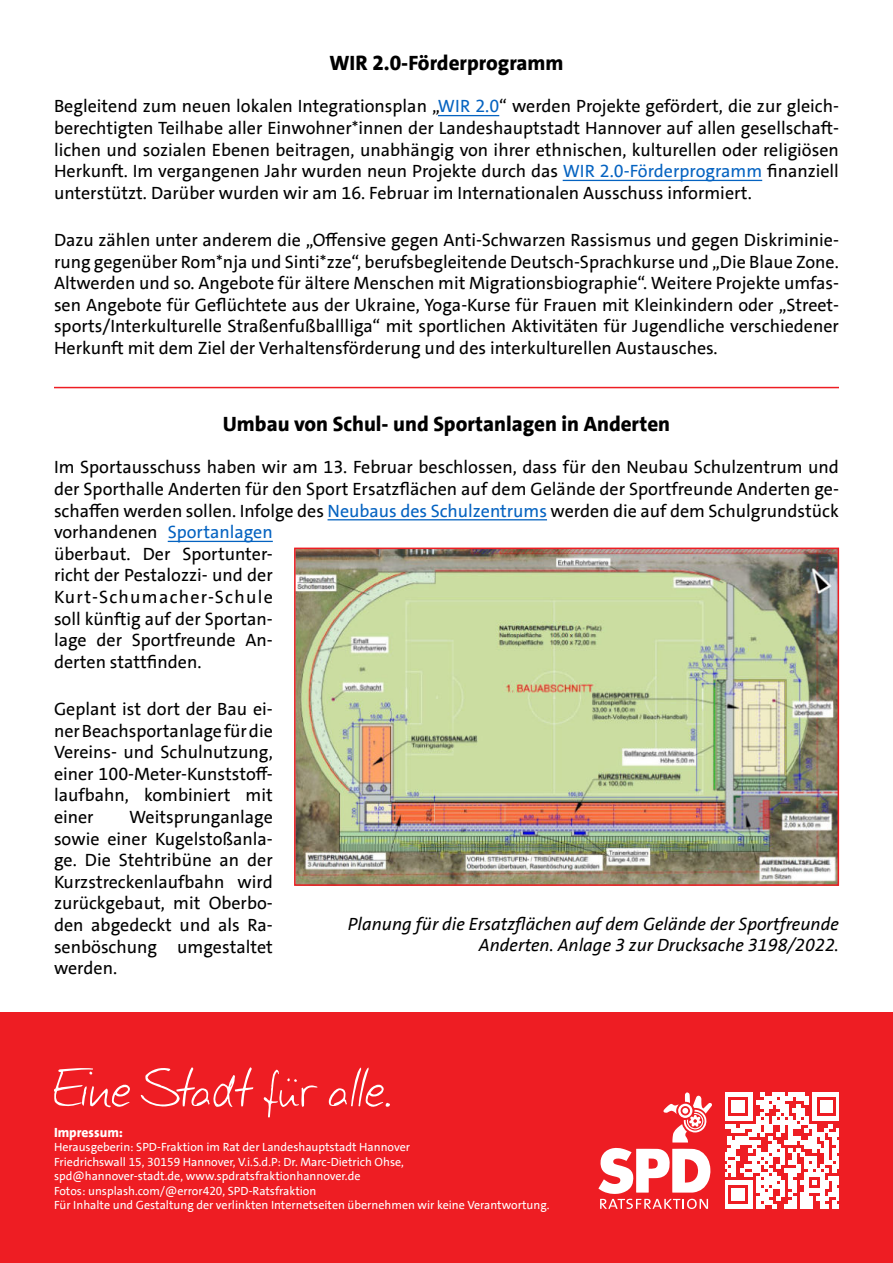
<style>
.page{position:relative;width:893px;height:1263px;background:#fff}
.page>*{position:absolute;margin:0;border:0;box-sizing:border-box;transform-origin:0 0}
.t1{font:800 21px "SPD The Sans";color:#000}
.t2{font:18px/21.6px "SPD The Sans";color:#000;text-align:justify}
.t3{font:italic 18px/21.6px "SPD The Sans";color:#000;text-align:right}
.t4{font:800 13.5px "SPD The Sans";color:#fff}
.t5{font:12px/14.4px "SPD The Sans";color:#fff}
.s1{color:#0563c1}
</style>
<div class="page">
<div style="left:0;top:1012px;width:893px;height:251px;background:#ee1d23"></div>
<svg style="left:54px;top:1068px;width:76px;height:40px"></svg>
<svg style="left:141px;top:1067px;width:112px;height:40px"></svg>
<svg style="left:264px;top:1070px;width:54px;height:48px"></svg>
<svg style="left:329px;top:1067px;width:61px;height:40px"></svg>
<svg style="left:598px;top:1092px;width:114px;height:117px"></svg>
<svg style="left:725px;top:1092px;width:114px;height:117px"></svg>
<hr style="left:438px;top:115px;width:61px;height:1px;background:#0563c1">
<hr style="left:563px;top:180px;width:199px;height:1px;background:#0563c1">
<hr style="left:54px;top:387px;width:785px;height:1px;background:#ee1d23">
<hr style="left:328px;top:519px;width:219px;height:1px;background:#0563c1">
<hr style="left:168px;top:541px;width:105px;height:1px;background:#0563c1">
<img style="left:297px;top:551px;width:539px;height:332px">
<div style="left:294px;top:548px;width:545px;height:338px;border:2px solid #ee1d23"></div>
<p class="t1" style="left:329px;top:54px;width:236px">WIR 2.0-Förderprogramm</p>
<p class="t2" style="left:54px;top:96px;width:786px">Begleitend zum neuen lokalen Integrationsplan „<span class="s1">WIR 2.0</span>“ werden Projekte gefördert, die zur gleich&shy;berechtigten Teilhabe aller Einwohner*innen der Landeshauptstadt Hannover auf allen gesellschaft&shy;lichen und sozialen Ebenen beitragen, unabhängig von ihrer ethnischen, kulturellen oder religiösen Herkunft. Im vergangenen Jahr wurden neun Projekte durch das <span class="s1">WIR 2.0-Förderprogramm</span> finanziell unterstützt. Darüber wurden wir am 16. Februar im Internationalen Ausschuss informiert.</p>
<p class="t2" style="left:54px;top:229px;width:786px">Dazu zählen unter anderem die „Offensive gegen Anti-Schwarzen Rassismus und gegen Diskriminie&shy;rung gegenüber Rom*nja und Sinti*zze“, berufsbegleitende Deutsch-Sprachkurse und „Die Blaue Zone.<br>Altwerden und so. Angebote für ältere Menschen mit Migrationsbiographie“. Weitere Projekte umfas&shy;sen Angebote für Geflüchtete aus der Ukraine, Yoga-Kurse für Frauen mit Kleinkindern oder „Street&shy;sports/Interkulturelle Straßenfußballliga“ mit sportlichen Aktivitäten für Jugendliche verschiedener Herkunft mit dem Ziel der Verhaltensförderung und des interkulturellen Austausches.</p>
<p class="t1" style="left:223px;top:414px;width:449px">Umbau von Schul- und Sportanlagen in Anderten</p>
<p class="t2" style="left:54px;top:457px;width:786px;text-align:left">Im Sportausschuss haben wir am 13. Februar beschlossen, dass für den Neubau Schulzentrum und der Sporthalle Anderten für den Sport Ersatzflächen auf dem Gelände der Sportfreunde Anderten ge&shy;schaffen werden sollen. Infolge des <span class="s1">Neubaus des Schulzentrums</span> werden die auf dem Schulgrundstück vorhandenen <span class="s1">Sportanlagen<br></span>überbaut. Der Sportunter-<br>richt der Pestalozzi- und der<br>Kurt-Schumacher-Schule<br>soll künftig auf der Sportan-<br>lage der Sportfreunde An-<br>derten stattfinden.</p>
<p class="t2" style="left:54px;top:698px;width:220px">Geplant ist dort der Bau ei&shy;ner Beachsportanlage für die Vereins- und Schulnutzung, einer 100-Meter-Kunststoff&shy;laufbahn, kombiniert mit einer</p>
<p class="t2" style="left:54px;top:806px;width:220px;text-indent:75px">Weitsprunganlage sowie einer Kugelstoßanla&shy;ge. Die Stehtribüne an der Kurzstreckenlaufbahn wird zurückgebaut, mit Oberbo&shy;den abgedeckt und als Ra&shy;senböschung umgestaltet werden.</p>
<p class="t3" style="left:348px;top:913px;width:493px">Planung für die Ersatzflächen auf dem Gelände der Sportfreunde<br>Anderten. Anlage 3 zur Drucksache 3198/2022.</p>
<p class="t4" style="left:54px;top:1128px;width:71px">Impressum:</p>
<p class="t5" style="left:54px;top:1141px;width:497px">Herausgeberin: SPD-Fraktion im Rat der Landeshauptstadt Hannover<br>Friedrichswall 15, 30159 Hannover, V.i.S.d.P: Dr. Marc-Dietrich Ohse,<br>spd@hannover-stadt.de, www.spdratsfraktionhannover.de<br>Fotos: unsplash.com/@error420, SPD-Ratsfraktion<br>Für Inhalte und Gestaltung der verlinkten Internetseiten übernehmen wir keine Verantwortung.</p>
</div>
